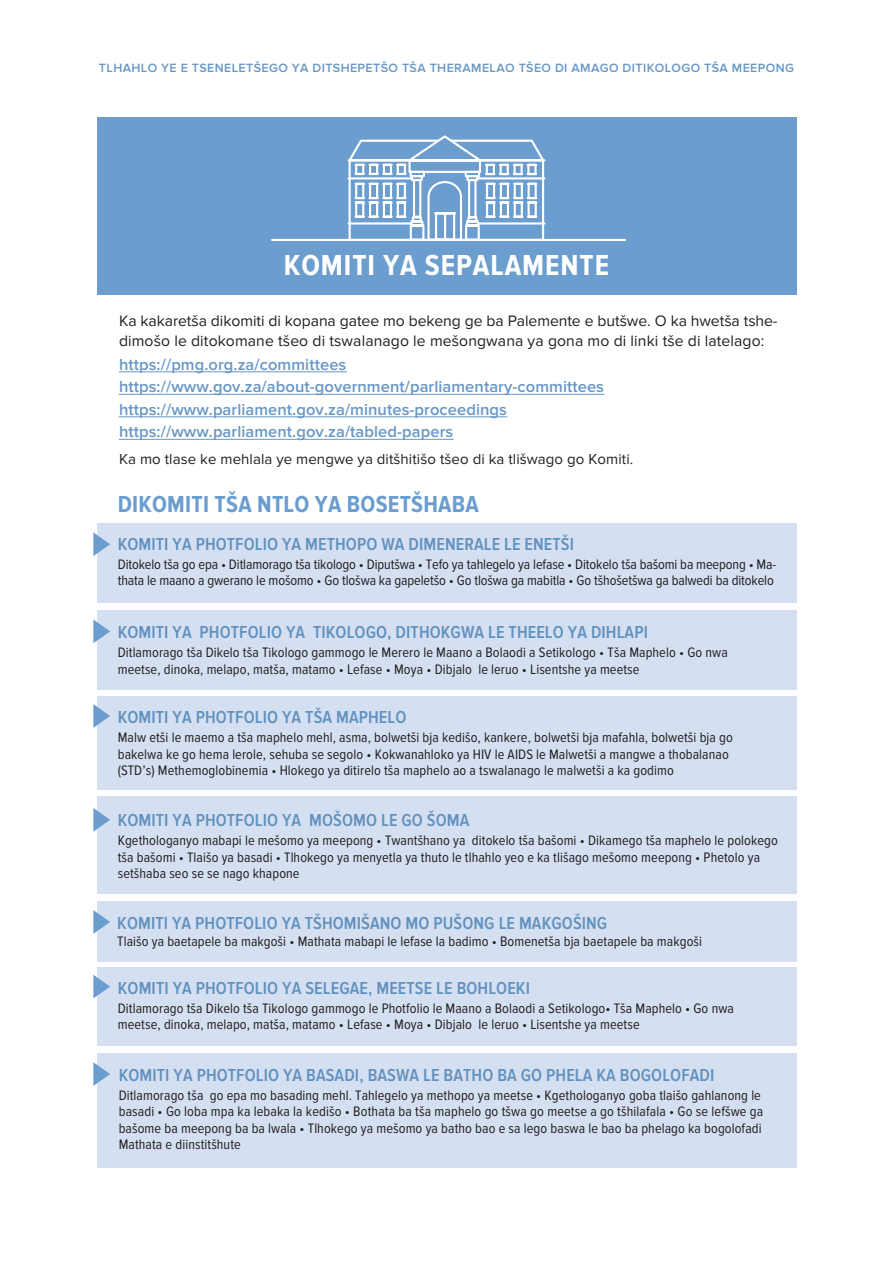
<style>
.page{position:relative;width:893px;height:1263px;background:#fff}
.page>*{position:absolute;margin:0;border:0;box-sizing:border-box;transform-origin:0 0}
.t1{font:700 30px "Proxima Nova Cond";letter-spacing:.03em;color:#fff}
.t2{font:700 24px "Proxima Nova Cond";letter-spacing:.01em;color:#6b9dce}
.t3{font:600 18px "Proxima Nova Cond";letter-spacing:.005em;color:#6291be}
.t4{font:600 16.5px/22.5px "Proxima Nova";letter-spacing:.005em;color:#6797c6}
.t5{font:15.75px/19.5px "Proxima Nova";letter-spacing:.005em;color:#231f20}
.t6{font:15px "Proxima Nova";letter-spacing:.005em;color:#231f20}
.t7{font:14.25px/16.5px "Proxima Nova Cond";letter-spacing:.005em;color:#231f20}
.t8{font:600 12.45px "Proxima Nova";letter-spacing:.03em;color:#6797c6}
</style>
<div class="page">
<div style="left:98px;top:697px;width:699px;height:93px;background:#d4e0f2"></div>
<div style="left:98px;top:1053px;width:699px;height:115px;background:#d4e0f2"></div>
<svg style="left:93px;top:1062px;width:17px;height:24px"></svg>
<div style="left:98px;top:797px;width:699px;height:97px;background:#d4e0f2"></div>
<svg style="left:93px;top:808px;width:17px;height:24px"></svg>
<svg style="left:93px;top:704px;width:17px;height:24px"></svg>
<div style="left:97px;top:118px;width:699px;height:177px;background:#6b9dce"></div>
<svg style="left:346px;top:135px;width:201px;height:104px"></svg>
<hr style="left:272px;top:239px;width:353px;height:2px;background:#fff">
<hr style="left:119px;top:372px;width:227px;height:1px;background:#6797c6">
<hr style="left:119px;top:394px;width:485px;height:1px;background:#6797c6">
<hr style="left:119px;top:417px;width:388px;height:1px;background:#6797c6">
<hr style="left:119px;top:439px;width:334px;height:1px;background:#6797c6">
<div style="left:98px;top:523px;width:699px;height:80px;background:#d4e0f2"></div>
<div style="left:98px;top:967px;width:699px;height:78px;background:#d4e0f2"></div>
<svg style="left:93px;top:975px;width:17px;height:23px"></svg>
<div style="left:98px;top:901px;width:699px;height:60px;background:#d4e0f2"></div>
<svg style="left:93px;top:910px;width:17px;height:24px"></svg>
<svg style="left:93px;top:532px;width:17px;height:24px"></svg>
<div style="left:98px;top:610px;width:699px;height:80px;background:#d4e0f2"></div>
<svg style="left:93px;top:619px;width:17px;height:24px"></svg>
<p class="t8" style="left:99px;top:60px;width:696px">TLHAHLO YE E TSENELETŠEGO YA DITSHEPETŠO TŠA THERAMELAO TŠEO DI AMAGO DITIKOLOGO TŠA MEEPONG</p>
<h1 class="t1" style="left:284px;top:249px;width:327px">KOMITI YA SEPALAMENTE</h1>
<p class="t5" style="left:119px;top:311px;width:660px">Ka kakaretša dikomiti di kopana gatee mo bekeng ge ba Palemente e butšwe. O ka hwetša tshe&shy;dimošo le ditokomane tšeo di tswalanago le mešongwana ya gona mo di linki tše di latelago:</p>
<p class="t4" style="left:119px;top:353px;width:487px">https://pmg.org.za/committees https://www.gov.za/about-government/parliamentary-committees https://www.parliament.gov.za/minutes-proceedings https://www.parliament.gov.za/tabled-papers</p>
<p class="t6" style="left:119px;top:450px;width:516px">Ka mo tlase ke mehlala ye mengwe ya ditšhitišo tšeo di ka tlišwago go Komiti.</p>
<h2 class="t2" style="left:118px;top:490px;width:363px">DIKOMITI TŠA NTLO YA BOSETŠHABA</h2>
<p class="t3" style="left:118px;top:534px;width:458px">KOMITI YA PHOTFOLIO YA METHOPO WA DIMENERALE LE ENETŠI</p>
<p class="t7" style="left:118px;top:556px;width:660px">Ditokelo tša go epa • Ditlamorago tša tikologo • Diputšwa • Tefo ya tahlegelo ya lefase • Ditokelo tša bašomi ba meepong • Ma&shy;thata le maano a gwerano le mošomo • Go tlošwa ka gapeletšo • Go tlošwa ga mabitla • Go tšhošetšwa ga balwedi ba ditokelo</p>
<p class="t3" style="left:118px;top:622px;width:532px">KOMITI YA PHOTFOLIO YA TIKOLOGO, DITHOKGWA LE THEELO YA DIHLAPI</p>
<p class="t7" style="left:118px;top:645px;width:612px">Ditlamorago tša Dikelo tša Tikologo gammogo le Merero le Maano a Bolaodi a Setikologo • Tša Maphelo • Go nwa meetse, dinoka, melapo, matša, matamo • Lefase • Moya • Dibjalo le leruo • Lisentshe ya meetse</p>
<p class="t3" style="left:118px;top:707px;width:290px">KOMITI YA PHOTFOLIO YA TŠA MAPHELO</p>
<p class="t7" style="left:118px;top:729px;width:617px">Malw etši le maemo a tša maphelo mehl, asma, bolwetši bja kedišo, kankere, bolwetši bja mafahla, bolwetši bja go bakelwa ke go hema lerole, sehuba se segolo • Kokwanahloko ya HIV le AIDS le Malwetši a mangwe a thobalanao (STD’s) Methemoglobinemia • Hlokego ya ditirelo tša maphelo ao a tswalanago le malwetši a ka godimo</p>
<p class="t3" style="left:118px;top:810px;width:353px">KOMITI YA PHOTFOLIO YA MOŠOMO LE GO ŠOMA</p>
<p class="t7" style="left:118px;top:832px;width:662px">Kgethologanyo mabapi le mešomo ya meepong • Twantšhano ya ditokelo tša bašomi • Dikamego tša maphelo le polokego tša bašomi • Tlaišo ya basadi • Tlhokego ya menyetla ya thuto le tlhahlo yeo e ka tlišago mešomo meepong • Phetolo ya setšhaba seo se se nago khapone</p>
<p class="t3" style="left:117px;top:913px;width:492px">KOMITI YA PHOTFOLIO YA TŠHOMIŠANO MO PUŠONG LE MAKGOŠING</p>
<p class="t7" style="left:117px;top:933px;width:586px">Tlaišo ya baetapele ba makgoši • Mathata mabapi le lefase la badimo • Bomenetša bja baetapele ba makgoši</p>
<p class="t3" style="left:118px;top:978px;width:414px">KOMITI YA PHOTFOLIO YA SELEGAE, MEETSE LE BOHLOEKI</p>
<p class="t7" style="left:118px;top:1000px;width:618px">Ditlamorago tša Dikelo tša Tikologo gammogo le Photfolio le Maano a Bolaodi a Setikologo• Tša Maphelo • Go nwa meetse, dinoka, melapo, matša, matamo • Lefase • Moya • Dibjalo le leruo • Lisentshe ya meetse</p>
<p class="t3" style="left:119px;top:1064px;width:597px">KOMITI YA PHOTFOLIO YA BASADI, BASWA LE BATHO BA GO PHELA KA BOGOLOFADI</p>
<p class="t7" style="left:119px;top:1087px;width:646px">Ditlamorago tša go epa mo basading mehl. Tahlegelo ya methopo ya meetse • Kgethologanyo goba tlaišo gahlanong le basadi • Go loba mpa ka lebaka la kedišo • Bothata ba tša maphelo go tšwa go meetse a go tšhilafala • Go se lefšwe ga bašome ba meepong ba ba lwala • Tlhokego ya mešomo ya batho bao e sa lego baswa le bao ba phelago ka bogolofadi Mathata e diinstitšhute</p>
</div>
